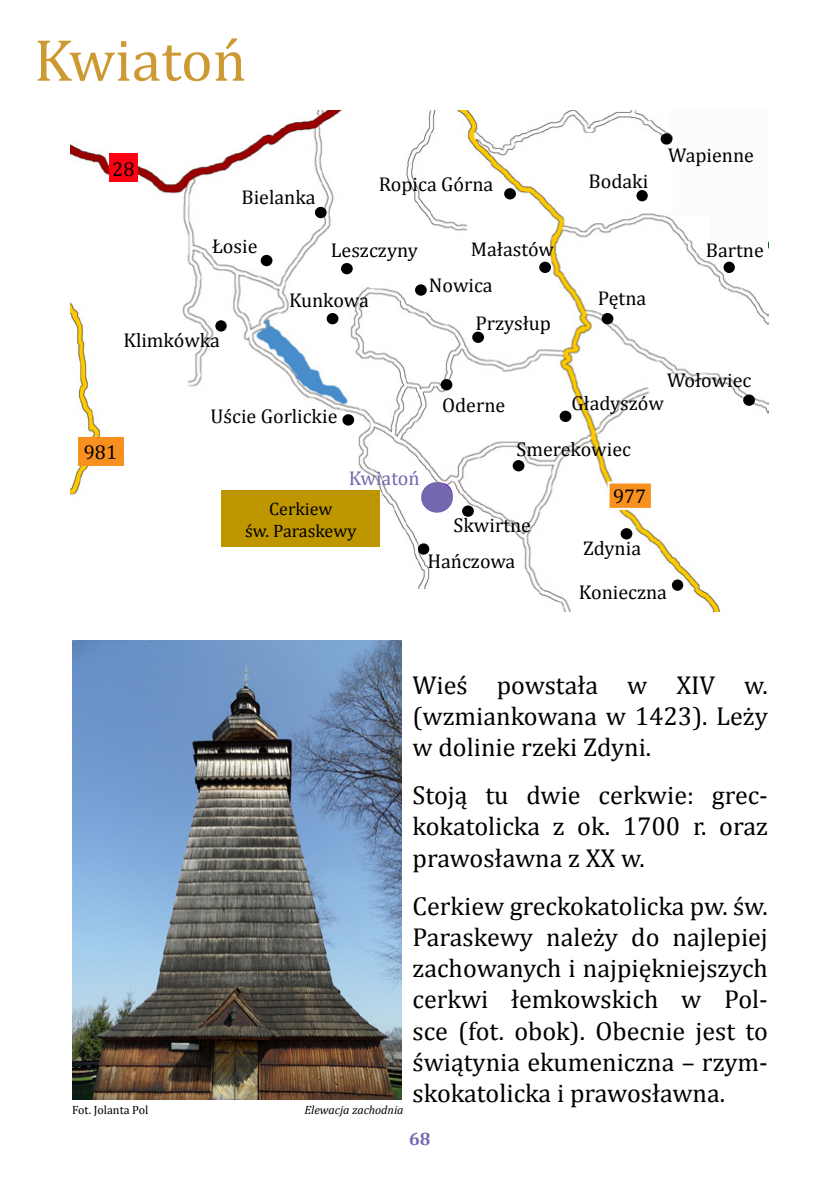
<style>
.page{position:relative;width:840px;height:1191px;background:#fff}
.page>*{position:absolute;margin:0;border:0;box-sizing:border-box;transform-origin:0 0}
.t1{font:60px "Cambria";color:#cd9933}
.t2{font:26px/31.2px "Cambria";color:#000;text-align:justify}
.t3{font:20px/36.4px "Cambria";color:#000}
.t4{font:20px "Cambria";color:#7367b0}
.t5{font:18px/21.6px "Cambria";color:#000;text-align:center}
.t6{font:700 18px "Cambria";color:#7367b0}
.t7{font:italic 12px "Cambria";color:#000}
.t8{font:12px "Cambria";color:#000}
</style>
<div class="page">
<img style="left:71px;top:110px;width:696px;height:501px">
<div style="left:326px;top:313px;width:12px;height:11px;background:#000;border-radius:50%"></div>
<div style="left:723px;top:262px;width:11px;height:11px;background:#000;border-radius:50%"></div>
<div style="left:636px;top:190px;width:11px;height:11px;background:#000;border-radius:50%"></div>
<div style="left:671px;top:579px;width:11px;height:12px;background:#000;border-radius:50%"></div>
<div style="left:559px;top:411px;width:12px;height:11px;background:#000;border-radius:50%"></div>
<svg style="left:417px;top:543px;width:12px;height:12px"></svg>
<div style="left:315px;top:207px;width:11px;height:11px;background:#000;border-radius:50%"></div>
<div style="left:215px;top:320px;width:11px;height:11px;background:#000;border-radius:50%"></div>
<svg style="left:428px;top:483px;width:24px;height:22px"></svg>
<div style="left:342px;top:414px;width:12px;height:11px;background:#000;border-radius:50%"></div>
<div style="left:472px;top:331px;width:11px;height:12px;background:#000;border-radius:50%"></div>
<div style="left:341px;top:263px;width:11px;height:11px;background:#000;border-radius:50%"></div>
<div style="left:260px;top:255px;width:12px;height:11px;background:#000;border-radius:50%"></div>
<div style="left:539px;top:262px;width:11px;height:11px;background:#000;border-radius:50%"></div>
<div style="left:415px;top:284px;width:11px;height:12px;background:#000;border-radius:50%"></div>
<svg style="left:742px;top:394px;width:12px;height:12px"></svg>
<div style="left:462px;top:505px;width:11px;height:12px;background:#000;border-radius:50%"></div>
<div style="left:512px;top:460px;width:12px;height:11px;background:#000;border-radius:50%"></div>
<div style="left:440px;top:379px;width:12px;height:11px;background:#000;border-radius:50%"></div>
<div style="left:601px;top:313px;width:12px;height:11px;background:#000;border-radius:50%"></div>
<div style="left:504px;top:188px;width:11px;height:11px;background:#000;border-radius:50%"></div>
<div style="left:620px;top:528px;width:12px;height:11px;background:#000;border-radius:50%"></div>
<div style="left:78px;top:438px;width:45px;height:28px;background:#f7901e"></div>
<div style="left:109px;top:153px;width:28px;height:29px;background:#ff0013"></div>
<div style="left:607px;top:481px;width:45px;height:29px;background:#f7901e;border:2px solid #fff"></div>
<div style="left:660px;top:133px;width:12px;height:12px;background:#000;border-radius:50%"></div>
<div style="left:221px;top:490px;width:159px;height:57px;background:#be9600"></div>
<div style="left:421px;top:482px;width:31px;height:31px;background:#7367b0;border-radius:50%"></div>
<div style="left:672px;top:110px;width:95px;height:105px;background:#fcfcfc"></div>
<img style="left:72px;top:640px;width:329px;height:459px">
<div style="left:667px;top:110px;width:95px;height:17px;background:#fcfcfc"></div>
<div style="left:710px;top:203px;width:57px;height:46px;background:#fcfcfc"></div>
<div style="left:386px;top:589px;width:67px;height:44px;background:#fff"></div>
<h1 class="t1" style="left:34px;top:25px;width:214px">Kwiatoń</h1>
<p class="t3" style="left:112px;top:151px;width:24px">28</p>
<p class="t3" style="left:241px;top:179px;width:75px">Bielanka</p>
<p class="t3" style="left:378px;top:166px;width:116px">Ropica Górna</p>
<p class="t3" style="left:212px;top:228px;width:47px">Łosie</p>
<p class="t3" style="left:330px;top:232px;width:89px">Leszczyny</p>
<p class="t3" style="left:428px;top:231px;width:127px;text-indent:42px">Małastów<br>Nowica</p>
<p class="t3" style="left:475px;top:304px;width:77px">Przysłup</p>
<p class="t3" style="left:289px;top:282px;width:81px">Kunkowa</p>
<p class="t3" style="left:123px;top:322px;width:98px">Klimkówka</p>
<p class="t3" style="left:210px;top:397px;width:128px">Uście Gorlickie</p>
<p class="t3" style="left:442px;top:387px;width:65px">Oderne</p>
<p class="t3" style="left:588px;top:163px;width:61px">Bodaki</p>
<p class="t3" style="left:667px;top:136px;width:87px">Wapienne</p>
<p class="t3" style="left:597px;top:280px;width:50px">Pętna</p>
<p class="t3" style="left:705px;top:232px;width:59px">Bartne</p>
<p class="t3" style="left:666px;top:362px;width:86px">Wołowiec</p>
<p class="t3" style="left:571px;top:385px;width:94px">Gładyszów</p>
<p class="t3" style="left:84px;top:434px;width:35px">981</p>
<p class="t8" style="left:72px;top:1103px;width:78px">Fot. Jolanta Pol</p>
<p class="t4" style="left:349px;top:466px;width:72px">Kwiatoń</p>
<p class="t5" style="left:245px;top:498px;width:113px">Cerkiew<br>św. Paraskewy</p>
<p class="t3" style="left:516px;top:431px;width:116px">Smerekowiec</p>
<p class="t3" style="left:453px;top:507px;width:79px">Skwirtne</p>
<p class="t3" style="left:427px;top:543px;width:89px">Hańczowa</p>
<p class="t3" style="left:612px;top:478px;width:35px">977</p>
<p class="t3" style="left:582px;top:530px;width:60px">Zdynia</p>
<p class="t3" style="left:578px;top:574px;width:90px">Konieczna</p>
<p class="t7" style="left:304px;top:1101px;width:101px">Elewacja zachodnia</p>
<p class="t2" style="left:412px;top:669px;width:356px">Wieś powstała w XIV w. (wzmiankowana w 1423). Leży w dolinie rzeki Zdyni.</p>
<p class="t2" style="left:412px;top:779px;width:356px">Stoją tu dwie cerkwie: grec&shy;kokatolicka z ok. 1700 r. oraz prawosławna z XX w.</p>
<p class="t2" style="left:412px;top:890px;width:356px">Cerkiew greckokatolicka pw. św.<br>Paraskewy należy do najlepiej zachowanych i najpiękniejszych cerkwi łemkowskich w Pol&shy;sce (fot. obok). Obecnie jest to świątynia ekumeniczna – rzym&shy;skokatolicka i prawosławna.</p>
<p class="t6" style="left:409px;top:1126px;width:23px">68</p>
</div>
